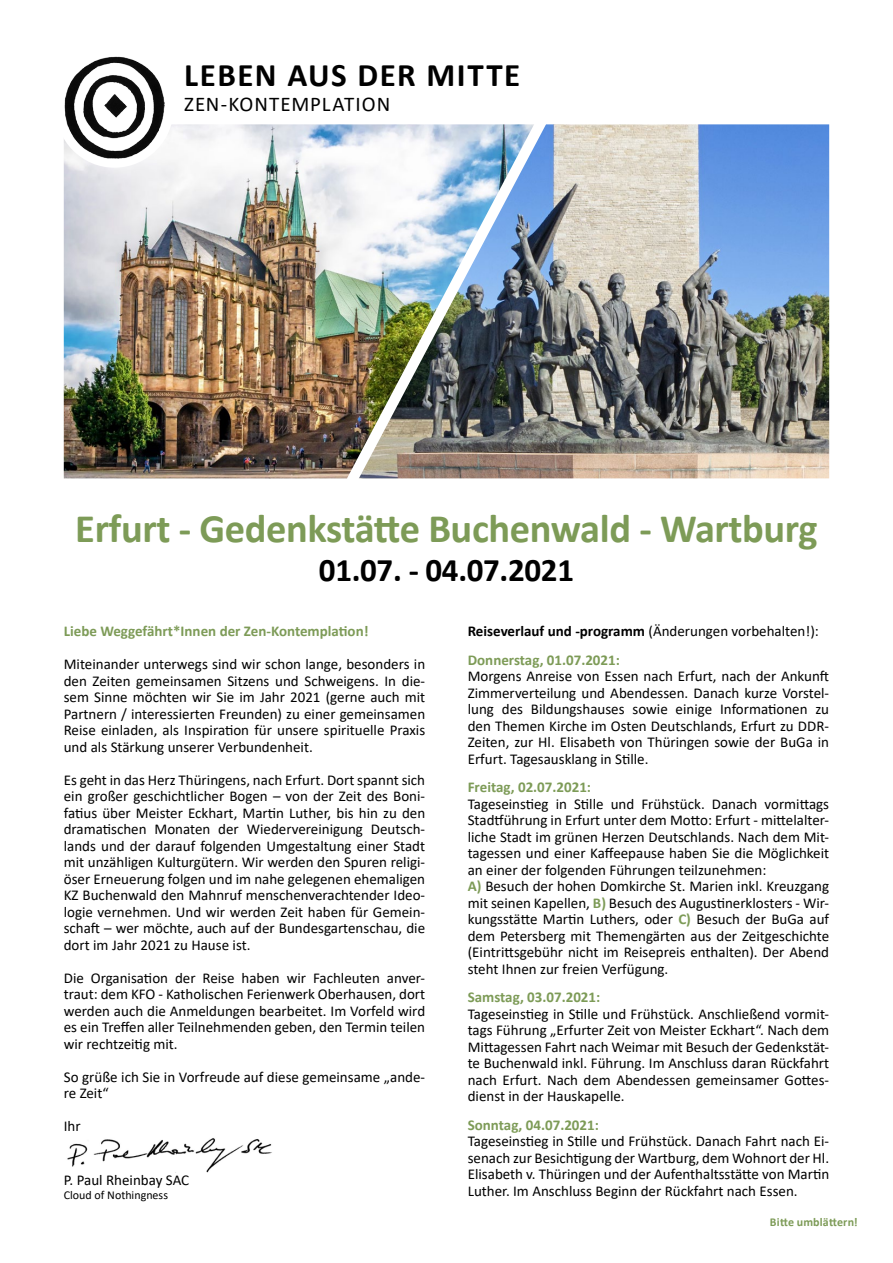
<style>
.page{position:relative;width:893px;height:1263px;background:#fff}
.page>*{position:absolute;margin:0;border:0;box-sizing:border-box;transform-origin:0 0}
.t1{font:700 40.5px "Calibri";letter-spacing:-.01em;color:#7d9b57}
.t2{font:700 33px "Calibri";letter-spacing:-.01em;color:#000}
.t3{font:700 33px "Calibri";letter-spacing:.04em;color:#000}
.t4{font:21px "Calibri";letter-spacing:.045em;color:#000}
.t5{font:15px/16.5px "Calibri";color:#000;text-align:justify}
.t6{font:700 15px "Calibri";color:#7d9b57}
.t7{font:12px "Calibri";color:#000}
.t8{font:700 12px "Calibri";letter-spacing:.015em;color:#7d9b57}
.s1{font-weight:700}
.s2{font-weight:700;color:#7d9b57}
</style>
<div class="page">
<img style="left:556px;top:124px;width:273px;height:354px">
<img style="left:64px;top:124px;width:273px;height:354px">
<img style="left:67px;top:1138px;width:205px;height:35px">
<div style="left:55px;top:47px;width:119px;height:121px;background:#fff;border-radius:50%"></div>
<img style="left:64px;top:57px;width:101px;height:102px">
<img style="left:337px;top:124px;width:219px;height:355px">
<h2 class="t3" style="left:184px;top:51px;width:338px">LEBEN AUS DER MITTE</h2>
<h3 class="t4" style="left:184px;top:89px;width:207px">ZEN-KONTEMPLATION</h3>
<h1 class="t1" style="left:75px;top:500px;width:744px">Erfurt - Gedenkstätte Buchenwald - Wartburg</h1>
<h2 class="t2" style="left:319px;top:547px;width:257px">01.07. - 04.07.2021</h2>
<p class="t6" style="left:64px;top:621px;width:306px">Liebe Weggefährt*Innen der Zen-Kontemplation!</p>
<p class="t5" style="left:64px;top:656px;width:363px">Miteinander unterwegs sind wir schon lange, besonders in den Zeiten gemeinsamen Sitzens und Schweigens. In die&shy;sem Sinne möchten wir Sie im Jahr 2021 (gerne auch mit Partnern / interessierten Freunden) zu einer gemeinsamen Reise einladen, als Inspiration für unsere spirituelle Praxis und als Stärkung unserer Verbundenheit.</p>
<p class="t5" style="left:64px;top:771px;width:363px">Es geht in das Herz Thüringens, nach Erfurt. Dort spannt sich ein großer geschichtlicher Bogen – von der Zeit des Boni&shy;fatius über Meister Eckhart, Martin Luther, bis hin zu den dramatischen Monaten der Wiedervereinigung Deutsch&shy;lands und der darauf folgenden Umgestaltung einer Stadt mit unzähligen Kulturgütern. Wir werden den Spuren religi&shy;öser Erneuerung folgen und im nahe gelegenen ehemaligen KZ Buchenwald den Mahnruf menschenverachtender Ideo&shy;logie vernehmen. Und wir werden Zeit haben für Gemein&shy;schaft – wer möchte, auch auf der Bundesgartenschau, die dort im Jahr 2021 zu Hause ist.</p>
<p class="t5" style="left:64px;top:969px;width:363px">Die Organisation der Reise haben wir Fachleuten anver&shy;traut: dem KFO - Katholischen Ferienwerk Oberhausen, dort werden auch die Anmeldungen bearbeitet. Im Vorfeld wird es ein Treffen aller Teilnehmenden geben, den Termin teilen wir rechtzeitig mit.</p>
<p class="t5" style="left:64px;top:1068px;width:363px">So grüße ich Sie in Vorfreude auf diese gemeinsame „ande&shy;re Zeit“</p>
<p class="t5" style="left:64px;top:1118px;width:18px">Ihr</p>
<p class="t5" style="left:64px;top:1172px;width:127px">P. Paul Rheinbay SAC</p>
<p class="t7" style="left:64px;top:1186px;width:106px">Cloud of Nothingness</p>
<p class="t5" style="left:468px;top:617px;width:353px;line-height:28.5px"><span class="s1">Reiseverlauf und -programm</span> (Änderungen vorbehalten!):<br><span class="s2">Donnerstag, 01.07.2021:</span></p>
<p class="t5" style="left:468px;top:668px;width:363px">Morgens Anreise von Essen nach Erfurt, nach der Ankunft Zimmerverteilung und Abendessen. Danach kurze Vorstel&shy;lung des Bildungshauses sowie einige Informationen zu den Themen Kirche im Osten Deutschlands, Erfurt zu DDR-Zeiten, zur Hl. Elisabeth von Thüringen sowie der BuGa in Erfurt. Tagesausklang in Stille.</p>
<p class="t6" style="left:468px;top:777px;width:125px">Freitag, 02.07.2021:</p>
<p class="t5" style="left:468px;top:795px;width:363px;text-align:left">Tageseinstieg in Stille und Frühstück. Danach vormittags Stadtführung in Erfurt unter dem Motto: Erfurt - mittelalter&shy;liche Stadt im grünen Herzen Deutschlands. Nach dem Mit&shy;tagessen und einer Kaffeepause haben Sie die Möglichkeit an einer der folgenden Führungen teilzunehmen:<br><span class="s2">A)</span> Besuch der hohen Domkirche St. Marien inkl. Kreuzgang mit seinen Kapellen, <span class="s2">B)</span> Besuch des Augustinerklosters - Wir&shy;kungsstätte Martin Luthers, oder <span class="s2">C)</span> Besuch der BuGa auf dem Petersberg mit Themengärten aus der Zeitgeschichte (Eintrittsgebühr nicht im Reisepreis enthalten). Der Abend steht Ihnen zur freien Verfügung.</p>
<p class="t6" style="left:468px;top:987px;width:134px">Samstag, 03.07.2021:</p>
<p class="t5" style="left:468px;top:1005px;width:363px">Tageseinstieg in Stille und Frühstück. Anschließend vormit&shy;tags Führung „Erfurter Zeit von Meister Eckhart“. Nach dem Mittagessen Fahrt nach Weimar mit Besuch der Gedenkstät&shy;te Buchenwald inkl. Führung. Im Anschluss daran Rückfahrt nach Erfurt. Nach dem Abendessen gemeinsamer Gottes&shy;dienst in der Hauskapelle.</p>
<p class="t6" style="left:468px;top:1114px;width:133px">Sonntag, 04.07.2021:</p>
<p class="t5" style="left:468px;top:1133px;width:363px">Tageseinstieg in Stille und Frühstück. Danach Fahrt nach Ei&shy;senach zur Besichtigung der Wartburg, dem Wohnort der Hl.<br>Elisabeth v. Thüringen und der Aufenthaltsstätte von Martin Luther. Im Anschluss Beginn der Rückfahrt nach Essen.</p>
<p class="t8" style="left:770px;top:1214px;width:89px">Bitte umblättern!</p>
</div>
